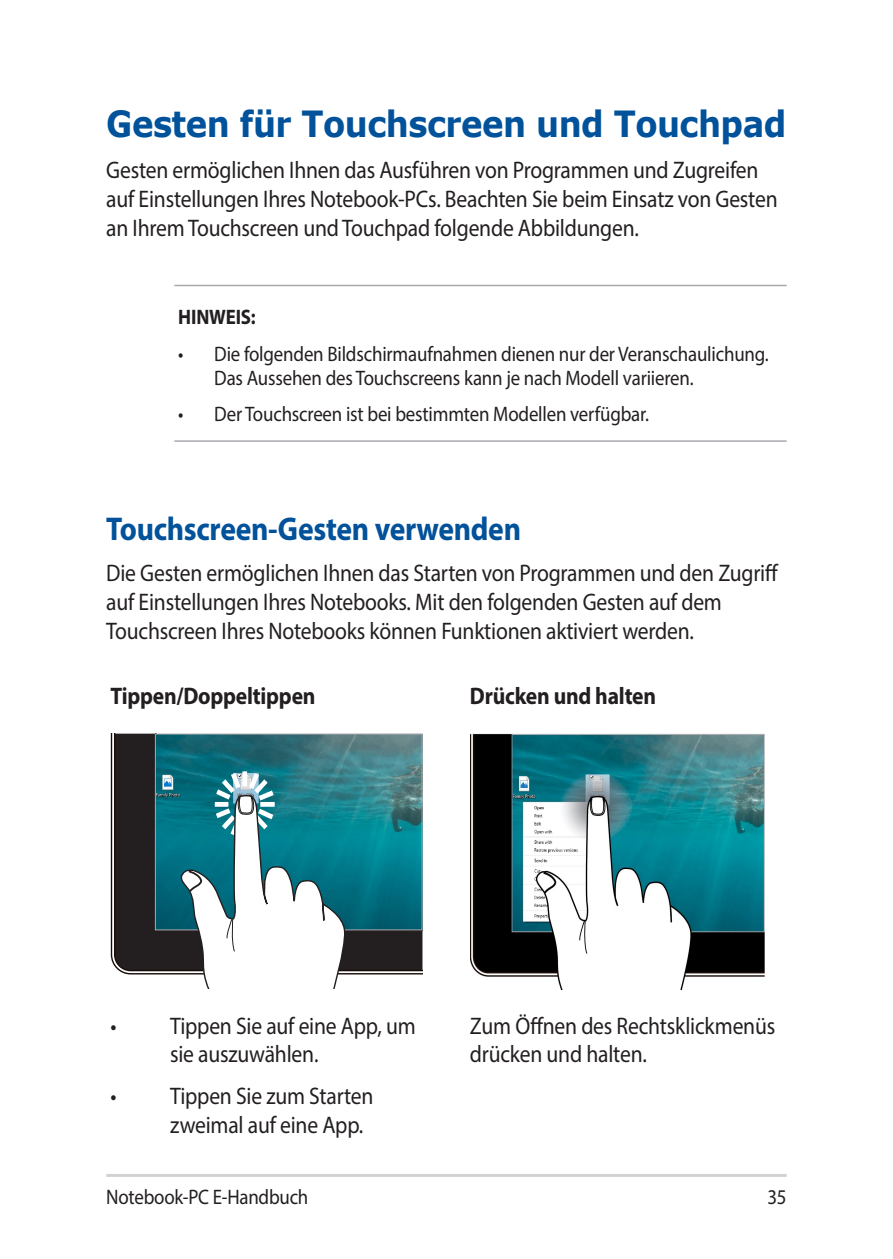
<style>
.page{position:relative;width:893px;height:1259px;background:#fff}
.page>*{position:absolute;margin:0;border:0;box-sizing:border-box;transform-origin:0 0}
.t1{font:700 36px "Verdana";letter-spacing:-.015em;color:#01529a;scale:.9 1}
.t2{font:700 33px "Myriad Pro";letter-spacing:-.01em;color:#01529a;scale:.9 1}
.t3{font:24px/28.8px "Myriad Pro";letter-spacing:-.01em;color:#231f20;scale:.9 1}
.t4{font:700 24px "Myriad Pro";letter-spacing:-.01em;color:#231f20;scale:.9 1}
.t5{font:21px/24px "Myriad Pro";letter-spacing:-.01em;color:#231f20;scale:.9 1}
.t6{font:700 21px "Myriad Pro";letter-spacing:-.01em;color:#231f20;scale:.9 1}
</style>
<div class="page">
<hr style="left:106px;top:1174px;width:681px;height:3px;background:#d1d2d4">
<hr style="left:174px;top:285px;width:613px;height:1px;background:#a8a9ad">
<hr style="left:174px;top:440px;width:613px;height:2px;background:#a8a9ad">
<svg style="left:111px;top:733px;width:311px;height:241px;background:#2e2a2a"></svg>
<img style="left:157px;top:735px;width:263px;height:193px">
<div style="left:155px;top:733px;width:267px;height:197px;border:1px solid #a8a9ad"></div>
<svg style="left:161px;top:767px;width:185px;height:221px"></svg>
<img style="left:470px;top:733px;width:294px;height:256px">
<h1 class="t1" style="left:106px;top:99px;width:757px">Gesten für Touchscreen und Touchpad</h1>
<p class="t3" style="left:106px;top:155px;width:747px">Gesten ermöglichen Ihnen das Ausführen von Programmen und Zugreifen auf Einstellungen Ihres Notebook-PCs. Beachten Sie beim Einsatz von Gesten an Ihrem Touchscreen und Touchpad folgende Abbildungen.</p>
<p class="t6" style="left:178px;top:303px;width:88px">HINWEIS:</p>
<p class="t5" style="left:214px;top:341px;width:618px;text-indent:-36px">• Die folgenden Bildschirmaufnahmen dienen nur der Veranschaulichung.<br>Das Aussehen des Touchscreens kann je nach Modell variieren.</p>
<p class="t5" style="left:178px;top:402px;width:525px">• Der Touchscreen ist bei bestimmten Modellen verfügbar.</p>
<h2 class="t2" style="left:106px;top:507px;width:462px">Touchscreen-Gesten verwenden</h2>
<p class="t3" style="left:106px;top:558px;width:748px">Die Gesten ermöglichen Ihnen das Starten von Programmen und den Zugriff auf Einstellungen Ihres Notebooks. Mit den folgenden Gesten auf dem<br>Touchscreen Ihres Notebooks können Funktionen aktiviert werden.</p>
<p class="t4" style="left:111px;top:680px;width:229px">Tippen/Doppeltippen</p>
<p class="t4" style="left:470px;top:680px;width:208px">Drücken und halten</p>
<p class="t3" style="left:170px;top:1010px;width:274px;text-indent:-60px">• Tippen Sie auf eine App, um sie auszuwählen.</p>
<p class="t3" style="left:170px;top:1081px;width:227px;text-indent:-60px">• Tippen Sie zum Starten zweimal auf eine App.</p>
<p class="t3" style="left:470px;top:1010px;width:341px">Zum Öffnen des Rechtsklickmenüs drücken und halten.</p>
<p class="t5" style="left:106px;top:1185px;width:226px">Notebook-PC E-Handbuch</p>
<p class="t5" style="left:767px;top:1185px;width:23px">35</p>
</div>
